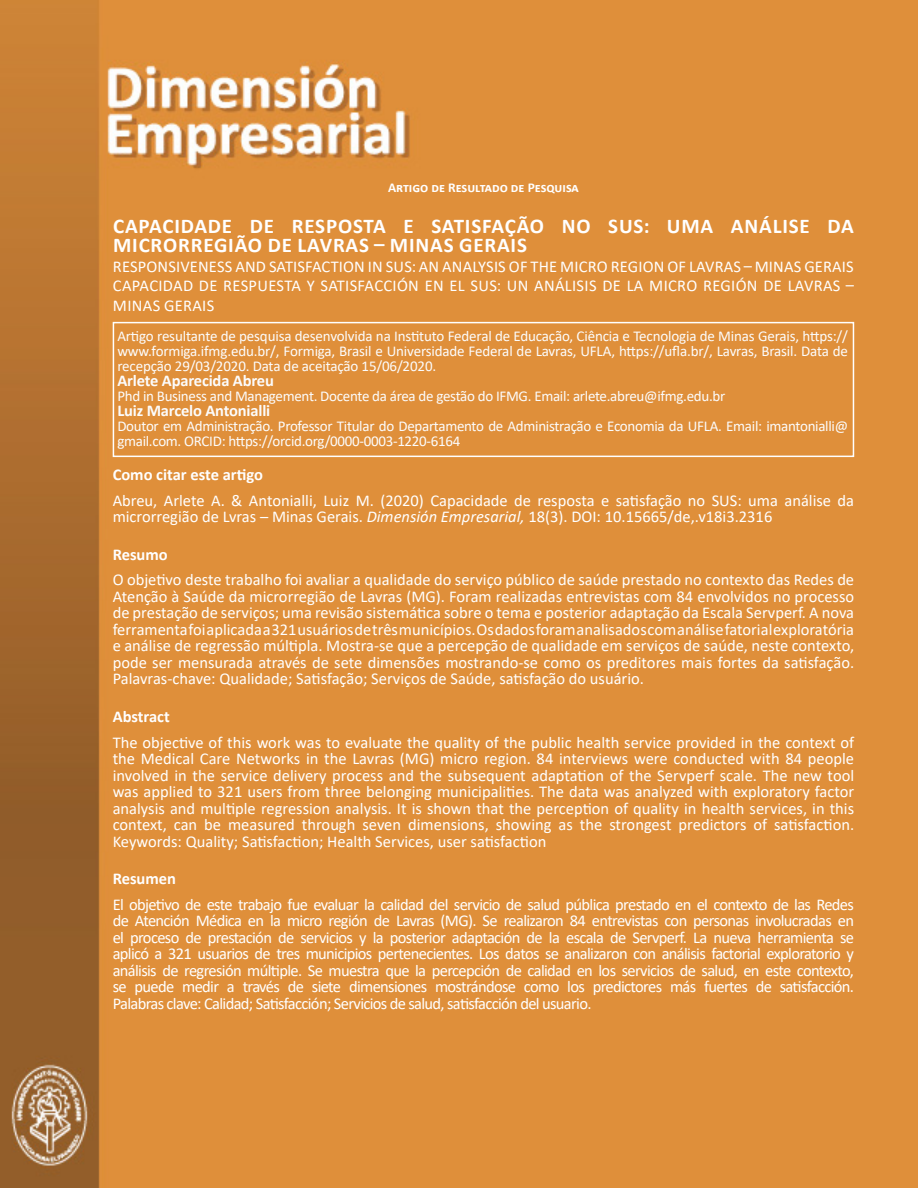
<style>
.page{position:relative;width:918px;height:1188px;background:#fff}
.page>*{position:absolute;margin:0;border:0;box-sizing:border-box;transform-origin:0 0}
.t1{font:700 21px/19.5px "Calibri";letter-spacing:.04em;color:#fff}
.t2{font:16.5px/16.5px "Calibri";color:#fff;text-align:justify}
.t3{font:16.5px/19.5px "Calibri";letter-spacing:.02em;color:#fff}
.t4{font:700 16.5px "Calibri";letter-spacing:-.01em;color:#fcfcfc}
.t5{font:700 16.5px "Calibri";color:#fff}
.t6{font:15px/15px "Calibri";letter-spacing:-.02em;color:#fcfcfc;text-align:justify}
.t7{font:700 13.5px "Calibri";color:#fff}
.s1{font-style:italic}
</style>
<div class="page">
<img style="left:0;top:0;width:918px;height:1188px">
<div style="left:113px;top:322px;width:741px;height:135px;border:2px solid #fff"></div>
<p class="t7" style="left:388px;top:178px;width:192px">Artigo de Resultado de Pesquisa</p>
<p class="t1" style="left:113px;top:216px;width:742px">CAPACIDADE DE RESPOSTA E SATISFAÇÃO NO SUS: UMA ANÁLISE DA<br>MICRORREGIÃO DE LAVRAS – MINAS GERAIS</p>
<p class="t2" style="left:113px;top:257px;width:742px">RESPONSIVENESS AND SATISFACTION IN SUS: AN ANALYSIS OF THE MICRO REGION OF LAVRAS – MINAS GERAIS</p>
<p class="t3" style="left:113px;top:275px;width:743px">CAPACIDAD DE RESPUESTA Y SATISFACCIÓN EN EL SUS: UN ANÁLISIS DE LA MICRO REGIÓN DE LAVRAS –<br>MINAS GERAIS</p>
<p class="t6" style="left:117px;top:328px;width:732px">Artigo resultante de pesquisa desenvolvida na Instituto Federal de Educação, Ciência e Tecnologia de Minas Gerais, https:// www.formiga.ifmg.edu.br/, Formiga, Brasil e Universidade Federal de Lavras, UFLA, https://ufla.br/, Lavras, Brasil. Data de recepção 29/03/2020. Data de aceitação 15/06/2020.</p>
<p class="t4" style="left:117px;top:368px;width:158px">Arlete Aparecida Abreu</p>
<p class="t6" style="left:117px;top:388px;width:609px">Phd in Business and Management. Docente da área de gestão do IFMG. Email: arlete.abreu@ifmg.edu.br</p>
<p class="t4" style="left:117px;top:398px;width:154px">Luiz Marcelo Antonialli</p>
<p class="t6" style="left:117px;top:418px;width:732px">Doutor em Administração. Professor Titular do Departamento de Administração e Economia da UFLA. Email: imantonialli@ gmail.com. ORCID: https://orcid.org/0000-0003-1220-6164</p>
<p class="t5" style="left:113px;top:463px;width:152px">Como citar este artigo</p>
<p class="t2" style="left:113px;top:491px;width:743px">Abreu, Arlete A. &amp; Antonialli, Luiz M. (2020) Capacidade de resposta e satisfação no SUS: uma análise da microrregião de Lvras – Minas Gerais. <span class="s1">Dimensión Empresarial,</span> 18(3). DOI: 10.15665/de,.v18i3.2316</p>
<p class="t5" style="left:113px;top:543px;width:57px">Resumo</p>
<p class="t2" style="left:113px;top:571px;width:743px">O objetivo deste trabalho foi avaliar a qualidade do serviço público de saúde prestado no contexto das Redes de Atenção à Saúde da microrregião de Lavras (MG). Foram realizadas entrevistas com 84 envolvidos no processo de prestação de serviços; uma revisão sistemática sobre o tema e posterior adaptação da Escala Servperf. A nova ferramenta foi aplicada a 321 usuários de três municípios. Os dados foram analisados com análise fatorial exploratória e análise de regressão múltipla. Mostra-se que a percepção de qualidade em serviços de saúde, neste contexto, pode ser mensurada através de sete dimensões mostrando-se como os preditores mais fortes da satisfação.<br>Palavras-chave: Qualidade; Satisfação; Serviços de Saúde, satisfação do usuário.</p>
<p class="t5" style="left:113px;top:705px;width:59px">Abstract</p>
<p class="t2" style="left:113px;top:733px;width:743px">The objective of this work was to evaluate the quality of the public health service provided in the context of the Medical Care Networks in the Lavras (MG) micro region. 84 interviews were conducted with 84 people involved in the service delivery process and the subsequent adaptation of the Servperf scale. The new tool was applied to 321 users from three belonging municipalities. The data was analyzed with exploratory factor analysis and multiple regression analysis. It is shown that the perception of quality in health services, in this context, can be measured through seven dimensions, showing as the strongest predictors of satisfaction.<br>Keywords: Quality; Satisfaction; Health Services, user satisfaction</p>
<p class="t5" style="left:113px;top:867px;width:65px">Resumen</p>
<p class="t2" style="left:113px;top:896px;width:743px">El objetivo de este trabajo fue evaluar la calidad del servicio de salud pública prestado en el contexto de las Redes de Atención Médica en la micro región de Lavras (MG). Se realizaron 84 entrevistas con personas involucradas en el proceso de prestación de servicios y la posterior adaptación de la escala de Servperf. La nueva herramienta se aplicó a 321 usuarios de tres municipios pertenecientes. Los datos se analizaron con análisis factorial exploratorio y análisis de regresión múltiple. Se muestra que la percepción de calidad en los servicios de salud, en este contexto, se puede medir a través de siete dimensiones mostrándose como los predictores más fuertes de satisfacción.<br>Palabras clave: Calidad; Satisfacción; Servicios de salud, satisfacción del usuario.</p>
</div>
